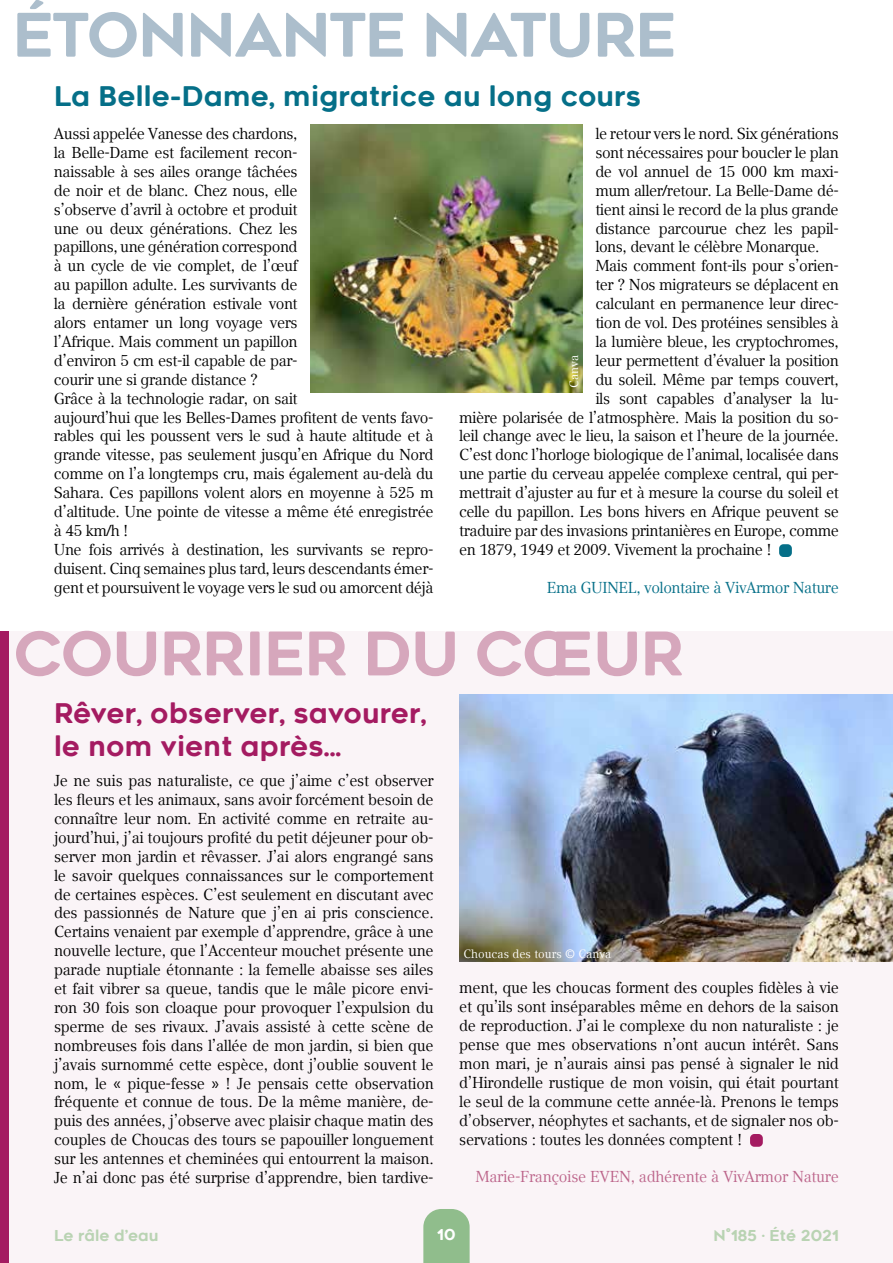
<style>
.page{position:relative;width:893px;height:1263px;background:#fff}
.page>*{position:absolute;margin:0;border:0;box-sizing:border-box;transform-origin:0 0}
.t1{font:60px "Renogare Soft";letter-spacing:-.025em;color:#acbecc}
.t2{font:60px "Renogare Soft";letter-spacing:-.025em;color:#d6a7bc}
.t3{font:27px/32.4px "Renogare Soft";color:#a41b61}
.t4{font:27px "Renogare Soft";color:#056f88}
.t5{font:15.75px/18.9px "Compatil Text LTW06";letter-spacing:-.03em;color:#000;text-align:justify}
.t6{font:15.75px "Compatil Text LTW06";letter-spacing:-.02em;color:#bc648a}
.t7{font:15.75px "Compatil Text LTW06";letter-spacing:-.03em;color:#056f88}
.t8{font:15px "Renogare Soft";color:#b9d3b3}
.t9{font:15px "Renogare Soft";color:#fff}
.t10{font:12px "Compatil Text LTW06";color:#fff}
</style>
<div class="page">
<div style="left:0;top:631px;width:893px;height:632px;background:#faf4f7"></div>
<svg style="left:423px;top:1209px;width:47px;height:54px"></svg>
<div style="left:0;top:631px;width:9px;height:632px;background:#a41b61"></div>
<div style="left:750px;top:1134px;width:13px;height:13px;background:#a41b61;border-radius:4px"></div>
<img style="left:459px;top:695px;width:434px;height:267px">
<div style="left:779px;top:544px;width:13px;height:13px;background:#056f88;border-radius:4px"></div>
<img style="left:310px;top:124px;width:273px;height:268px">
<h1 class="t1" style="left:13px;top:-4px;width:666px">ÉTONNANTE NATURE</h1>
<h2 class="t4" style="left:54px;top:78px;width:589px">La Belle-Dame, migratrice au long cours</h2>
<p class="t5" style="left:54px;top:124px;width:381px;text-align:left">Aussi appelée Vanesse des chardons,<br>la Belle-Dame est facilement recon-<br>naissable à ses ailes orange tâchées<br>de noir et de blanc. Chez nous, elle<br>s’observe d’avril à octobre et produit<br>une ou deux générations. Chez les<br>papillons, une génération correspond<br>à un cycle de vie complet, de l’œuf<br>au papillon adulte. Les survivants de<br>la dernière génération estivale vont<br>alors entamer un long voyage vers<br>l’Afrique. Mais comment un papillon<br>d’environ 5 cm est-il capable de par-<br>courir une si grande distance ?<br>Grâce à la technologie radar, on sait<br>aujourd’hui que les Belles-Dames profitent de vents favo&shy;rables qui les poussent vers le sud à haute altitude et à grande vitesse, pas seulement jusqu’en Afrique du Nord comme on l’a longtemps cru, mais également au-delà du Sahara. Ces papillons volent alors en moyenne à 525 m d’altitude. Une pointe de vitesse a même été enregistrée à 45 km/h !<br>Une fois arrivés à destination, les survivants se repro&shy;duisent. Cinq semaines plus tard, leurs descendants émer&shy;gent et poursuivent le voyage vers le sud ou amorcent déjà</p>
<p class="t5" style="left:595px;top:124px;width:245px">le retour vers le nord. Six générations</p>
<p class="t5" style="left:595px;top:143px;width:245px">sont nécessaires pour boucler le plan</p>
<p class="t5" style="left:595px;top:162px;width:245px">de vol annuel de 15 000 km maxi-</p>
<p class="t5" style="left:595px;top:181px;width:245px">mum aller/retour. La Belle-Dame dé-</p>
<p class="t5" style="left:595px;top:200px;width:245px">tient ainsi le record de la plus grande</p>
<p class="t5" style="left:595px;top:219px;width:245px">distance parcourue chez les papil-</p>
<p class="t5" style="left:595px;top:238px;width:226px">lons, devant le célèbre Monarque.</p>
<p class="t5" style="left:595px;top:257px;width:245px">Mais comment font-ils pour s’orien-</p>
<p class="t5" style="left:595px;top:275px;width:245px">ter ? Nos migrateurs se déplacent en</p>
<p class="t5" style="left:595px;top:294px;width:245px">calculant en permanence leur direc-</p>
<p class="t5" style="left:595px;top:313px;width:245px">tion de vol. Des protéines sensibles à</p>
<p class="t5" style="left:595px;top:332px;width:245px">la lumière bleue, les cryptochromes,</p>
<p class="t5" style="left:595px;top:351px;width:245px">leur permettent d’évaluer la position</p>
<p class="t5" style="left:595px;top:370px;width:245px">du soleil. Même par temps couvert,</p>
<p class="t5" style="left:595px;top:389px;width:245px">ils sont capables d’analyser la lu-</p>
<p class="t5" style="left:459px;top:408px;width:381px">mière polarisée de l’atmosphère. Mais la position du so-</p>
<p class="t5" style="left:459px;top:427px;width:381px">leil change avec le lieu, la saison et l’heure de la journée.</p>
<p class="t5" style="left:459px;top:446px;width:381px">C’est donc l’horloge biologique de l’animal, localisée dans</p>
<p class="t5" style="left:459px;top:464px;width:381px">une partie du cerveau appelée complexe central, qui per-</p>
<p class="t5" style="left:459px;top:483px;width:381px">mettrait d’ajuster au fur et à mesure la course du soleil et</p>
<p class="t5" style="left:459px;top:502px;width:381px">celle du papillon. Les bons hivers en Afrique peuvent se</p>
<p class="t5" style="left:459px;top:521px;width:381px">traduire par des invasions printanières en Europe, comme</p>
<p class="t5" style="left:459px;top:540px;width:314px">en 1879, 1949 et 2009. Vivement la prochaine !</p>
<p class="t7" style="left:547px;top:578px;width:294px">Ema GUINEL, volontaire à VivArmor Nature</p>
<p class="t10" style="left:567px;top:388px;width:34px;rotate:-90deg">Canva</p>
<h1 class="t2" style="left:14px;top:614px;width:672px">COURRIER DU CŒUR</h1>
<h2 class="t3" style="left:54px;top:697px;width:374px">Rêver, observer, savourer, le nom vient après...</h2>
<p class="t5" style="left:54px;top:771px;width:381px">Je ne suis pas naturaliste, ce que j’aime c’est observer les fleurs et les animaux, sans avoir forcément besoin de connaître leur nom. En activité comme en retraite au&shy;jourd’hui, j’ai toujours profité du petit déjeuner pour ob&shy;server mon jardin et rêvasser. J’ai alors engrangé sans le savoir quelques connaissances sur le comportement de certaines espèces. C’est seulement en discutant avec des passionnés de Nature que j’en ai pris conscience.<br>Certains venaient par exemple d’apprendre, grâce à une nouvelle lecture, que l’Accenteur mouchet présente une parade nuptiale étonnante : la femelle abaisse ses ailes et fait vibrer sa queue, tandis que le mâle picore envi&shy;ron 30 fois son cloaque pour provoquer l’expulsion du sperme de ses rivaux. J’avais assisté à cette scène de nombreuses fois dans l’allée de mon jardin, si bien que j’avais surnommé cette espèce, dont j’oublie souvent le nom, le « pique-fesse » ! Je pensais cette observation fréquente et connue de tous. De la même manière, de&shy;puis des années, j’observe avec plaisir chaque matin des couples de Choucas des tours se papouiller longuement sur les antennes et cheminées qui entourrent la maison.<br>Je n’ai donc pas été surprise d’apprendre, bien tardive-</p>
<p class="t10" style="left:463px;top:946px;width:149px">Choucas des tours © Canva</p>
<p class="t5" style="left:459px;top:979px;width:381px">ment, que les choucas forment des couples fidèles à vie et qu’ils sont inséparables même en dehors de la saison de reproduction. J’ai le complexe du non naturaliste : je pense que mes observations n’ont aucun intérêt. Sans mon mari, je n’aurais ainsi pas pensé à signaler le nid d’Hirondelle rustique de mon voisin, qui était pourtant le seul de la commune cette année-là. Prenons le temps d’observer, néophytes et sachants, et de signaler nos ob&shy;servations : toutes les données comptent !</p>
<p class="t6" style="left:475px;top:1168px;width:365px">Marie-Françoise EVEN, adhérente à VivArmor Nature</p>
<p class="t8" style="left:54px;top:1226px;width:106px">Le râle d’eau</p>
<p class="t8" style="left:713px;top:1226px;width:127px">N°185 · Été 2021</p>
<p class="t9" style="left:437px;top:1225px;width:20px">10</p>
</div>
